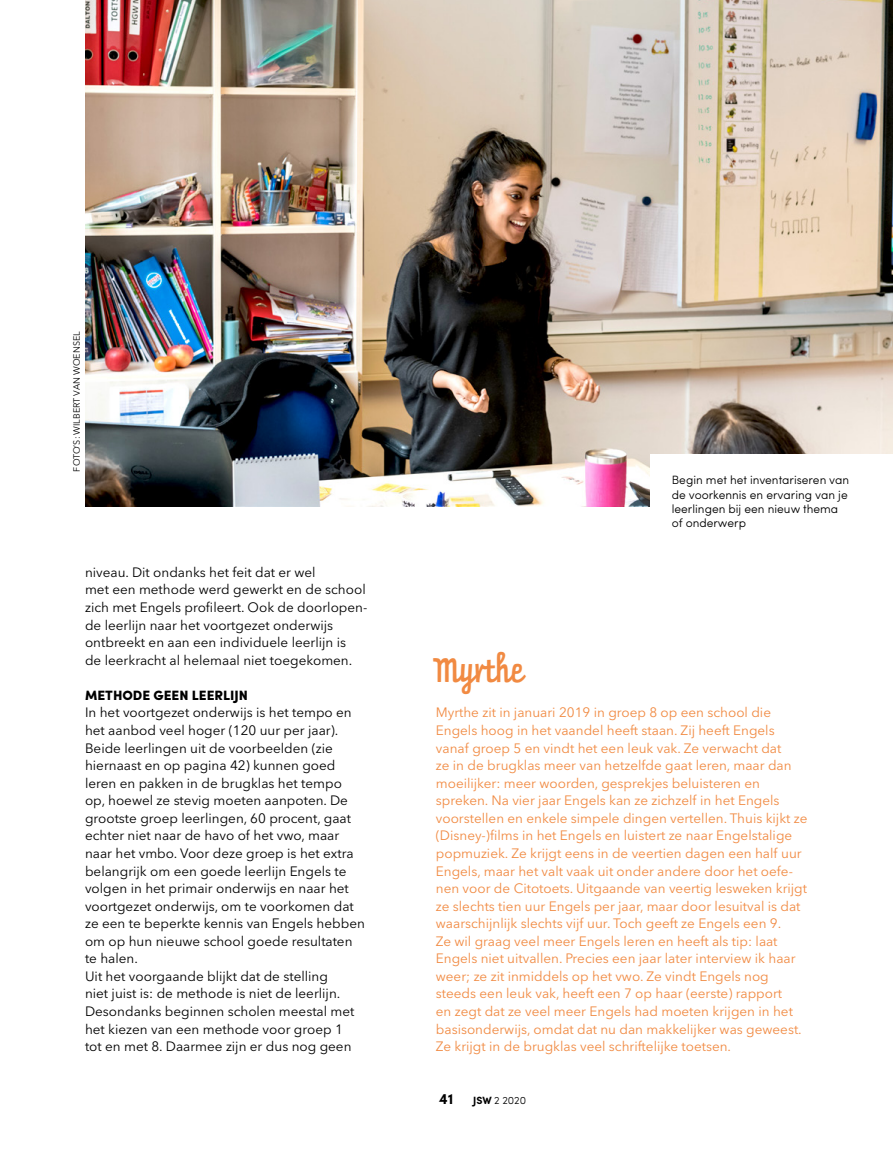
<style>
.page{position:relative;width:893px;height:1149px;background:#fff}
.page>*{position:absolute;margin:0;border:0;box-sizing:border-box;transform-origin:0 0}
.t1{font:30px "Prater Script One";color:#f18a42}
.t2{font:700 15px "Sofia Pro";color:#000}
.t3{font:13.5px/17.5px "Avenir Next LT Pro";color:#f18a42}
.t4{font:13.5px/17.5px "Avenir Next LT Pro";color:#000}
.t5{font:900 13.5px "Sofia Pro";color:#000}
.t6{font:300 12px/14.4px "Sofia Pro";color:#000}
.t7{font:300 10.5px "Sofia Pro";color:#000}
.t8{font:9px "Avenir Next LT Pro";color:#000}
.s1{font-weight:700}
</style>
<div class="page">
<img style="left:85px;top:0;width:808px;height:506px">
<div style="left:651px;top:454px;width:242px;height:114px;background:#fff"></div>
<p class="t8" style="left:71px;top:471px;width:142px;rotate:-90deg">FOTO’S: WILBERT VAN WOENSEL</p>
<p class="t4" style="left:85px;top:563px;width:284px">niveau. Dit ondanks het feit dat er wel<br>met een methode werd gewerkt en de school zich met Engels profileert. Ook de doorlopen&shy;de leerlijn naar het voortgezet onderwijs ontbreekt en aan een individuele leerlijn is<br>de leerkracht al helemaal niet toegekomen.</p>
<p class="t5" style="left:85px;top:684px;width:164px">METHODE GEEN LEERLIJN</p>
<p class="t4" style="left:85px;top:703px;width:281px">In het voortgezet onderwijs is het tempo en het aanbod veel hoger (120 uur per jaar).<br>Beide leerlingen uit de voorbeelden (zie hiernaast en op pagina 42) kunnen goed leren en pakken in de brugklas het tempo op, hoewel ze stevig moeten aanpoten. De grootste groep leerlingen, 60 procent, gaat echter niet naar de havo of het vwo, maar naar het vmbo. Voor deze groep is het extra belangrijk om een goede leerlijn Engels te volgen in het primair onderwijs en naar het voortgezet onderwijs, om te voorkomen dat ze een te beperkte kennis van Engels hebben om op hun nieuwe school goede resultaten te halen.<br>Uit het voorgaande blijkt dat de stelling<br>niet juist is: de methode is niet de leerlijn.<br>Desondanks beginnen scholen meestal met het kiezen van een methode voor groep 1<br>tot en met 8. Daarmee zijn er dus nog geen</p>
<p class="t6" style="left:672px;top:472px;width:179px">Begin met het inventariseren van de voorkennis en ervaring van je leerlingen bij een nieuw thema of onderwerp</p>
<h1 class="t1" style="left:436px;top:651px;width:90px">Myrthe</h1>
<p class="t3" style="left:436px;top:703px;width:373px">Myrthe zit in januari 2019 in groep 8 op een school die Engels hoog in het vaandel heeft staan. Zij heeft Engels vanaf groep 5 en vindt het een leuk vak. Ze verwacht dat<br>ze in de brugklas meer van hetzelfde gaat leren, maar dan moeilijker: meer woorden, gesprekjes beluisteren en spreken. Na vier jaar Engels kan ze zichzelf in het Engels voorstellen en enkele simpele dingen vertellen. Thuis kijkt ze (Disney-)films in het Engels en luistert ze naar Engelstalige popmuziek. Ze krijgt eens in de veertien dagen een half uur Engels, maar het valt vaak uit onder andere door het oefe&shy;nen voor de Citotoets. Uitgaande van veertig lesweken krijgt ze slechts tien uur Engels per jaar, maar door lesuitval is dat waarschijnlijk slechts vijf uur. Toch geeft ze Engels een 9.<br>Ze wil graag veel meer Engels leren en heeft als tip: laat Engels niet uitvallen. Precies een jaar later interview ik haar weer; ze zit inmiddels op het vwo. Ze vindt Engels nog steeds een leuk vak, heeft een 7 op haar (eerste) rapport<br>en zegt dat ze veel meer Engels had moeten krijgen in het basisonderwijs, omdat dat nu dan makkelijker was geweest.<br>Ze krijgt in de brugklas veel schriftelijke toetsen.</p>
<p class="t2" style="left:439px;top:1086px;width:16px">41</p>
<p class="t7" style="left:473px;top:1092px;width:54px"><span class="s1">JSW</span> 2 2020</p>
</div>
